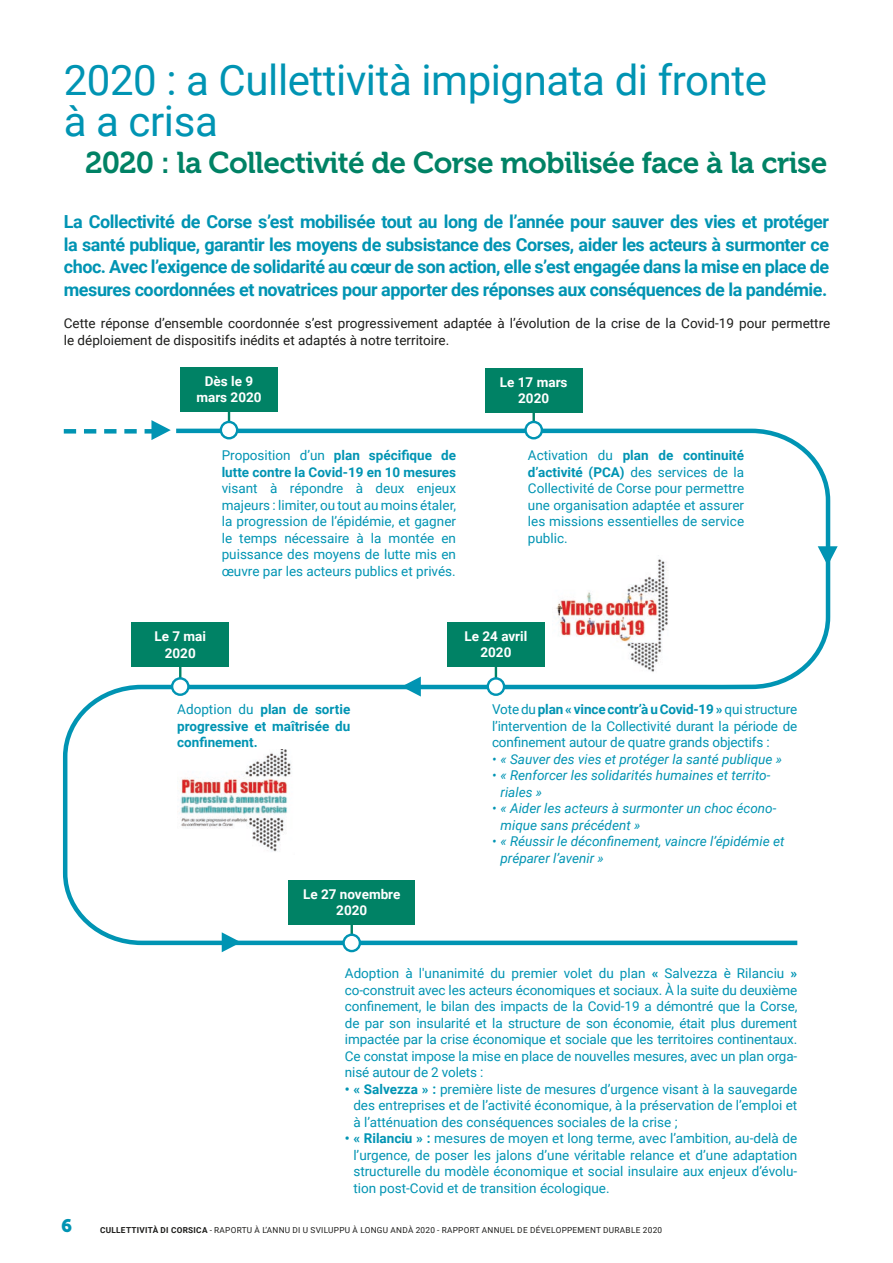
<style>
.page{position:relative;width:893px;height:1263px;background:#fff}
.page>*{position:absolute;margin:0;border:0;box-sizing:border-box;transform-origin:0 0}
.t1{font:42px/40.5px "Roboto";letter-spacing:-.01em;color:#0094b3}
.t2{font:30px "Museo 700";letter-spacing:-.02em;color:#008265}
.t3{font:700 18px/22.5px "Roboto";letter-spacing:-.025em;color:#0094b3;text-align:justify}
.t4{font:18px "Museo 900";color:#0094b3}
.t5{font:13.5px/16.5px "Roboto";color:#0094b3;text-align:justify}
.t6{font:italic 13.5px/16.5px "Roboto";color:#0094b3}
.t7{font:13.5px/16.5px "Roboto";color:#1d1d1b}
.t8{font:700 13.5px/16.5px "Roboto";color:#0094b3}
.t9{font:700 13.5px/16.5px "Roboto";color:#fff;text-align:center}
.t10{font:8.25px "Roboto";letter-spacing:.035em;color:#1d1d1b}
.s1{font-weight:400}
.s2{font-weight:700}
</style>
<div class="page">
<svg style="left:62px;top:426px;width:769px;height:521px"></svg>
<div style="left:180px;top:367px;width:98px;height:45px;background:#008265"></div>
<svg style="left:228px;top:412px;width:2px;height:9px"></svg>
<div style="left:221px;top:422px;width:16px;height:16px;background:#fff;border-radius:50%"></div>
<div style="left:220px;top:421px;width:18px;height:18px;border:2px solid #0094b3;border-radius:50%"></div>
<hr style="left:532px;top:412px;width:3px;height:14px;background:#008265">
<div style="left:485px;top:368px;width:98px;height:45px;background:#008265"></div>
<svg style="left:526px;top:422px;width:16px;height:16px"></svg>
<div style="left:524px;top:421px;width:19px;height:18px;border:2px solid #0094b3;border-radius:50%"></div>
<svg style="left:495px;top:666px;width:2px;height:11px"></svg>
<svg style="left:488px;top:678px;width:16px;height:17px"></svg>
<div style="left:487px;top:677px;width:18px;height:19px;border:2px solid #0094b3;border-radius:50%"></div>
<svg style="left:179px;top:666px;width:2px;height:11px"></svg>
<div style="left:131px;top:622px;width:98px;height:44px;background:#008265"></div>
<svg style="left:172px;top:678px;width:16px;height:17px"></svg>
<div style="left:171px;top:677px;width:19px;height:19px;border:2px solid #0094b3;border-radius:50%"></div>
<svg style="left:351px;top:925px;width:2px;height:8px"></svg>
<div style="left:289px;top:880px;width:126px;height:45px;background:#008265"></div>
<svg style="left:344px;top:935px;width:16px;height:16px"></svg>
<div style="left:342px;top:933px;width:19px;height:19px;border:2px solid #0094b3;border-radius:50%"></div>
<svg style="left:818px;top:546px;width:20px;height:20px"></svg>
<svg style="left:402px;top:676px;width:19px;height:20px"></svg>
<svg style="left:222px;top:932px;width:19px;height:20px"></svg>
<img style="left:177px;top:750px;width:118px;height:104px">
<svg style="left:64px;top:420px;width:107px;height:20px"></svg>
<h1 class="t1" style="left:64px;top:59px;width:705px">2020 : a Cullettività impignata di fronte à a crisa</h1>
<h2 class="t2" style="left:85px;top:146px;width:744px">2020 : la Collectivité de Corse mobilisée face à la crise</h2>
<p class="t3" style="left:64px;top:210px;width:767px">La Collectivité de Corse s’est mobilisée tout au long de l’année pour sauver des vies et protéger la santé publique, garantir les moyens de subsistance des Corses, aider les acteurs à surmonter ce choc. Avec l’exigence de solidarité au cœur de son action, elle s’est engagée dans la mise en place de mesures coordonnées et novatrices pour apporter des réponses aux conséquences de la pandémie.</p>
<p class="t7" style="left:64px;top:315px;width:768px">Cette réponse d’ensemble coordonnée s’est progressivement adaptée à l’évolution de la crise de la Covid-19 pour permettre le déploiement de dispositifs inédits et adaptés à notre territoire.</p>
<p class="t9" style="left:196px;top:372px;width:67px">Dès le 9 mars 2020</p>
<p class="t9" style="left:500px;top:373px;width:69px">Le 17 mars<br>2020</p>
<p class="t8" style="left:222px;top:447px;width:236px"><span class="s1">Proposition d’un</span> plan spécifique de lutte contre la Covid-19 en 10 mesures</p>
<p class="t5" style="left:222px;top:480px;width:236px">visant à répondre à deux enjeux majeurs : limiter, ou tout au moins étaler, la progression de l’épidémie, et gagner le temps nécessaire à la montée en puissance des moyens de lutte mis en œuvre par les acteurs publics et privés.</p>
<p class="t5" style="left:528px;top:447px;width:218px">Activation du <span class="s2">plan de continuité d’activité (PCA)</span> des services de la Collectivité de Corse pour permettre une organisation adaptée et assurer les missions essentielles de service public.</p>
<p class="t9" style="left:154px;top:627px;width:53px">Le 7 mai<br>2020</p>
<p class="t8" style="left:177px;top:700px;width:175px;text-align:justify"><span class="s1">Adoption du</span> plan de sortie progressive et maîtrisée du confinement.</p>
<p class="t9" style="left:303px;top:885px;width:99px">Le 27 novembre<br>2020</p>
<p class="t9" style="left:464px;top:627px;width:64px">Le 24 avril<br>2020</p>
<p class="t5" style="left:492px;top:700px;width:307px">Vote du <span class="s2">plan « vince contr’à u Covid-19 »</span> qui structure l’intervention de la Collectivité durant la période de confinement autour de quatre grands objectifs :</p>
<p class="t6" style="left:492px;top:750px;width:291px">• « Sauver des vies et protéger la santé publique »</p>
<p class="t6" style="left:501px;top:766px;width:271px;text-indent:-9px">• « Renforcer les solidarités humaines et territo&shy;riales »</p>
<p class="t6" style="left:501px;top:799px;width:277px;text-indent:-9px">• « Aider les acteurs à surmonter un choc écono&shy;mique sans précédent »</p>
<p class="t6" style="left:501px;top:832px;width:285px;text-indent:-9px">• « Réussir le déconfinement, vaincre l’épidémie et préparer l’avenir »</p>
<p class="t5" style="left:345px;top:964px;width:454px">Adoption à l'unanimité du premier volet du plan <span class="s2">«</span> Salvezza è Rilanciu <span class="s2">» </span>co-construit avec les acteurs économiques et sociaux. À la suite du deuxième confinement, le bilan des impacts de la Covid-19 a démontré que la Corse, de par son insularité et la structure de son économie, était plus durement impactée par la crise économique et sociale que les territoires continentaux.<br>Ce constat impose la mise en place de nouvelles mesures, avec un plan orga&shy;nisé autour de 2 volets :</p>
<p class="t5" style="left:353px;top:1080px;width:445px;text-indent:-9px"><span class="s2">• « Salvezza » :</span> première liste de mesures d’urgence visant à la sauvegarde des entreprises et de l’activité économique, à la préservation de l’emploi et à l’atténuation des conséquences sociales de la crise ;</p>
<p class="t5" style="left:353px;top:1129px;width:445px;text-indent:-9px"><span class="s2">• « Rilanciu » :</span> mesures de moyen et long terme, avec l’ambition, au-delà de l’urgence, de poser les jalons d’une véritable relance et d’une adaptation structurelle du modèle économique et social insulaire aux enjeux d’évolu&shy;tion post-Covid et de transition écologique.</p>
<h3 class="t4" style="left:62px;top:1216px;width:12px">6</h3>
<p class="t10" style="left:100px;top:1224px;width:564px"><span class="s2">CULLETTIVITÀ DI CORSICA</span> - RAPORTU À L’ANNU DI U SVILUPPU À LONGU ANDÀ 2020 - RAPPORT ANNUEL DE DÉVELOPPEMENT DURABLE 2020</p>
</div>
